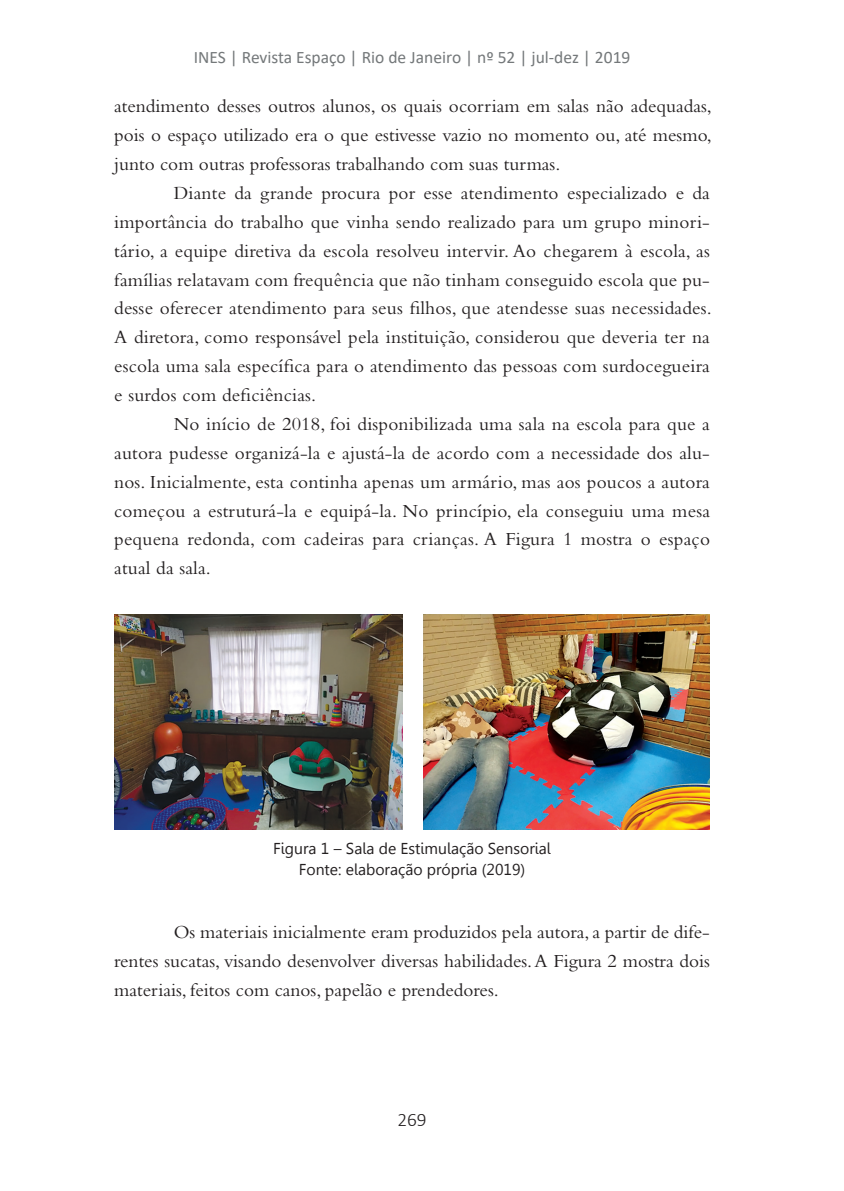
<style>
.page{position:relative;width:844px;height:1191px;background:#fff}
.page>*{position:absolute;margin:0;border:0;box-sizing:border-box;transform-origin:0 0}
.TEXTO{font:19.25px/28.9px "Bembo Std";letter-spacing:.005em;color:#231f20;text-align:justify}
.t1{font:300 19.25px "Calibri";color:#231f20}
.t2{font:17.5px "Calibri";color:#74787a}
.legenda{font:15.75px "Gisha";color:#231f20}
</style>
<div class="page">
<img style="left:423px;top:614px;width:286px;height:215px">
<img style="left:114px;top:614px;width:289px;height:215px">
<p class="t2" style="left:194px;top:45px;width:438px">INES | Revista Espaço | Rio de Janeiro | nº 52 | jul-dez | 2019</p>
<p class="TEXTO" style="left:114px;top:91px;width:599px">atendimento desses outros alunos, os quais ocorriam em salas não adequadas, pois o espaço utilizado era o que estivesse vazio no momento ou, até mesmo, junto com outras professoras trabalhando com suas turmas.</p>
<p class="TEXTO" style="left:114px;top:178px;width:599px;text-indent:60px">Diante da grande procura por esse atendimento especializado e da importância do trabalho que vinha sendo realizado para um grupo minori&shy;tário, a equipe diretiva da escola resolveu intervir. Ao chegarem à escola, as famílias relatavam com frequência que não tinham conseguido escola que pu&shy;desse oferecer atendimento para seus filhos, que atendesse suas necessidades.<br>A diretora, como responsável pela instituição, considerou que deveria ter na escola uma sala específica para o atendimento das pessoas com surdocegueira e surdos com deficiências.</p>
<p class="TEXTO" style="left:114px;top:409px;width:597px;text-indent:60px">No início de 2018, foi disponibilizada uma sala na escola para que a autora pudesse organizá-la e ajustá-la de acordo com a necessidade dos alu&shy;nos. Inicialmente, esta continha apenas um armário, mas aos poucos a autora começou a estruturá-la e equipá-la. No princípio, ela conseguiu uma mesa pequena redonda, com cadeiras para crianças. A Figura 1 mostra o espaço atual da sala.</p>
<p class="legenda" style="left:273px;top:839px;width:279px">Figura 1 – Sala de Estimulação Sensorial</p>
<p class="legenda" style="left:299px;top:860px;width:228px">Fonte: elaboração própria (2019)</p>
<p class="TEXTO" style="left:114px;top:917px;width:597px;text-indent:60px">Os materiais inicialmente eram produzidos pela autora, a partir de dife&shy;rentes sucatas, visando desenvolver diversas habilidades. A Figura 2 mostra dois materiais, feitos com canos, papelão e prendedores.</p>
<p class="t1" style="left:397px;top:1107px;width:31px">269</p>
</div>
